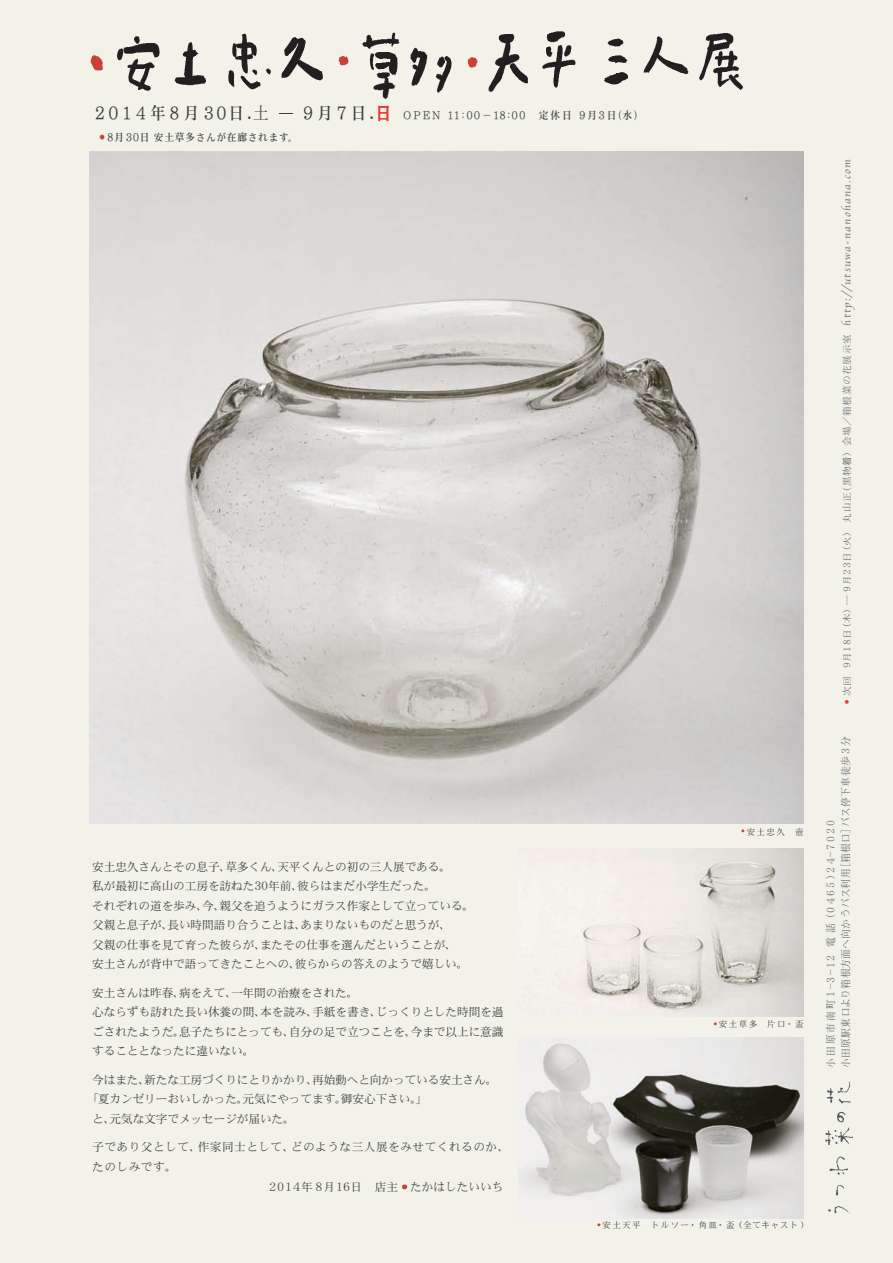
<style>
.page{position:relative;width:893px;height:1263px;background:#f2f2e9}
.page>*{position:absolute;margin:0;border:0;box-sizing:border-box;transform-origin:0 0}
.t1{font:11.7px/19.5px "DFPHS Mincho CID W3";letter-spacing:-.01em;color:#3e3e3f}
.t2{font:11.7px "DFPHS Mincho CID W3";letter-spacing:.04em;color:#3e3e3f}
.t3{font:10.65px/15px "DFPHS Mincho CID W3";letter-spacing:.04em;color:#6c6d70;scale:.92 1}
.t4{font:10.65px "Apple Chancery";letter-spacing:.135em;color:#6c6d70}
.t5{font:10.5px "DFP Mincho PCID W5";letter-spacing:.2em;color:#3e3e3f;scale:.92 1}
.t6{font:10.5px "DFP Mincho PCID W5";letter-spacing:.08em;color:#3e3e3f;scale:.92 1}
.t7{font:9.6px "DFPHS Mincho CID W3";letter-spacing:.07em;color:#6c6d70}
.t8{font:8.55px "DFPHS Mincho CID W3";letter-spacing:.17em;color:#3e3e3f}
.s1{font-size:16.95px}
.s2{font-size:16.65px}
.s3{font-family:"DFP Mincho PCID W3";font-size:16.95px}
.s4{font-family:"DFP Mincho PCID W3";font-size:16.95px;color:#ee3e35}
.s5{font-family:"DFP Gothic PCID W3"}
.s6{font-family:"Koz Go Pr 6 N"}
</style>
<div class="page">
<img style="left:89px;top:152px;width:715px;height:671px">
<img style="left:583px;top:848px;width:221px;height:168px">
<img style="left:523px;top:1037px;width:281px;height:181px">
<svg style="left:378px;top:106px;width:11px;height:15px"></svg>
<svg style="left:836px;top:1185px;width:8px;height:10px"></svg>
<svg style="left:829px;top:1156px;width:19px;height:19px"></svg>
<svg style="left:827px;top:1082px;width:23px;height:21px"></svg>
<svg style="left:828px;top:1206px;width:22px;height:8px"></svg>
<svg style="left:825px;top:1112px;width:28px;height:33px"></svg>
<svg style="left:402px;top:1184px;width:5px;height:5px"></svg>
<svg style="left:282px;top:37px;width:41px;height:43px"></svg>
<svg style="left:175px;top:42px;width:31px;height:43px"></svg>
<svg style="left:90px;top:55px;width:13px;height:16px"></svg>
<svg style="left:117px;top:36px;width:43px;height:55px"></svg>
<svg style="left:228px;top:34px;width:43px;height:55px"></svg>
<svg style="left:699px;top:33px;width:44px;height:57px"></svg>
<svg style="left:542px;top:31px;width:33px;height:57px"></svg>
<svg style="left:339px;top:56px;width:9px;height:10px"></svg>
<svg style="left:488px;top:34px;width:40px;height:58px"></svg>
<svg style="left:468px;top:57px;width:9px;height:11px"></svg>
<svg style="left:411px;top:48px;width:16px;height:38px"></svg>
<svg style="left:436px;top:56px;width:16px;height:37px"></svg>
<svg style="left:362px;top:33px;width:37px;height:66px"></svg>
<svg style="left:608px;top:39px;width:16px;height:7px"></svg>
<svg style="left:608px;top:55px;width:19px;height:8px"></svg>
<svg style="left:643px;top:36px;width:45px;height:38px"></svg>
<svg style="left:604px;top:72px;width:24px;height:12px"></svg>
<p class="t5" style="left:95px;top:110px;width:590px"><span class="s1">2014年8</span><span class="s2">月</span> <span class="s1">30日</span><span class="s3">.土</span> <span class="s1">- 9</span><span class="s2">月</span><span class="s1">7日</span><span class="s3">.</span><span class="s4">日</span> OPEN 11<span class="s5">:</span>00 <span class="s5">ー</span> 18<span class="s5">:</span>00　定休日 9月3日(水)</p>
<p class="t6" style="left:100px;top:132px;width:217px"><sup>●</sup> 8月 30日 安土草多さんが在廊されます。</p>
<p class="t1" style="left:92px;top:857px;width:384px">安土忠久さんとその息子、草多くん、天平くんとの初の三人展である。<br>私が最初に高山の工房を訪ねた30年前、彼らはまだ小学生だった。<br>それぞれの道を歩み、今、親父を追うようにガラス作家として立っている。父親と息子が、長い時間語り合うことは、あまりないものだと思うが、<br>父親の仕事を見て育った彼らが、またその仕事を選んだということが、<br>安土さんが背中で語ってきたことへの、彼らからの答えのようで嬉しい。</p>
<p class="t1" style="left:92px;top:983px;width:413px">安土さんは昨春、病をえて、一年間の治療をされた。<br>心ならずも訪れた長い休養の間、本を読み、手紙を書き、じっくりとした時間を過ごされたようだ。息子たちにとっても、自分の足で立つことを、今まで以上に意識することとなったに違いない。</p>
<p class="t1" style="left:92px;top:1070px;width:407px">今はまた、新たな工房づくりにとりかかり、再始動へと向かっている安土さん。</p>
<p class="t1" style="left:86px;top:1089px;width:343px">「夏カンゼリーおいしかった。元気にやってます。御安心下さい。」</p>
<p class="t1" style="left:92px;top:1109px;width:204px">と、元気な文字でメッセージが届いた。</p>
<p class="t2" style="left:92px;top:1141px;width:419px">子であり父として、作家同士として、どのような三人展をみせてくれるのか、</p>
<p class="t1" style="left:92px;top:1157px;width:86px">たのしみです。</p>
<p class="t1" style="left:269px;top:1176px;width:236px">2014年 8月16日　店主 たかはしたいいち</p>
<p class="t8" style="left:742px;top:827px;width:63px"><sup>●</sup> 安土忠久 壺</p>
<p class="t8" style="left:714px;top:1019px;width:91px"><sup>●</sup> 安土草多 片口・盃</p>
<p class="t8" style="left:597px;top:1221px;width:208px"><sup>●</sup> 安土天平 トルソー・角皿・盃 (全てキャスト )</p>
<p class="t4" style="left:839px;top:325px;width:168px;rotate:-90deg">http://utsuwa-nanohana.com</p>
<p class="t7" style="left:842px;top:704px;width:371px;rotate:-90deg"><sup>●</sup> 次回 9月18日（木）― 9月23日（火） 丸山正（黒物<span class="s6">着</span>）会場／箱根菜の花展示室</p>
<p class="t3" style="left:823px;top:1068px;width:362px;rotate:-90deg">小田原市南町1―3―12 電 話 （0465）24―7020<br>小田原駅東口より箱根方面へ向かうバス利用［箱根口］バス停下車徒歩３分</p>
</div>
